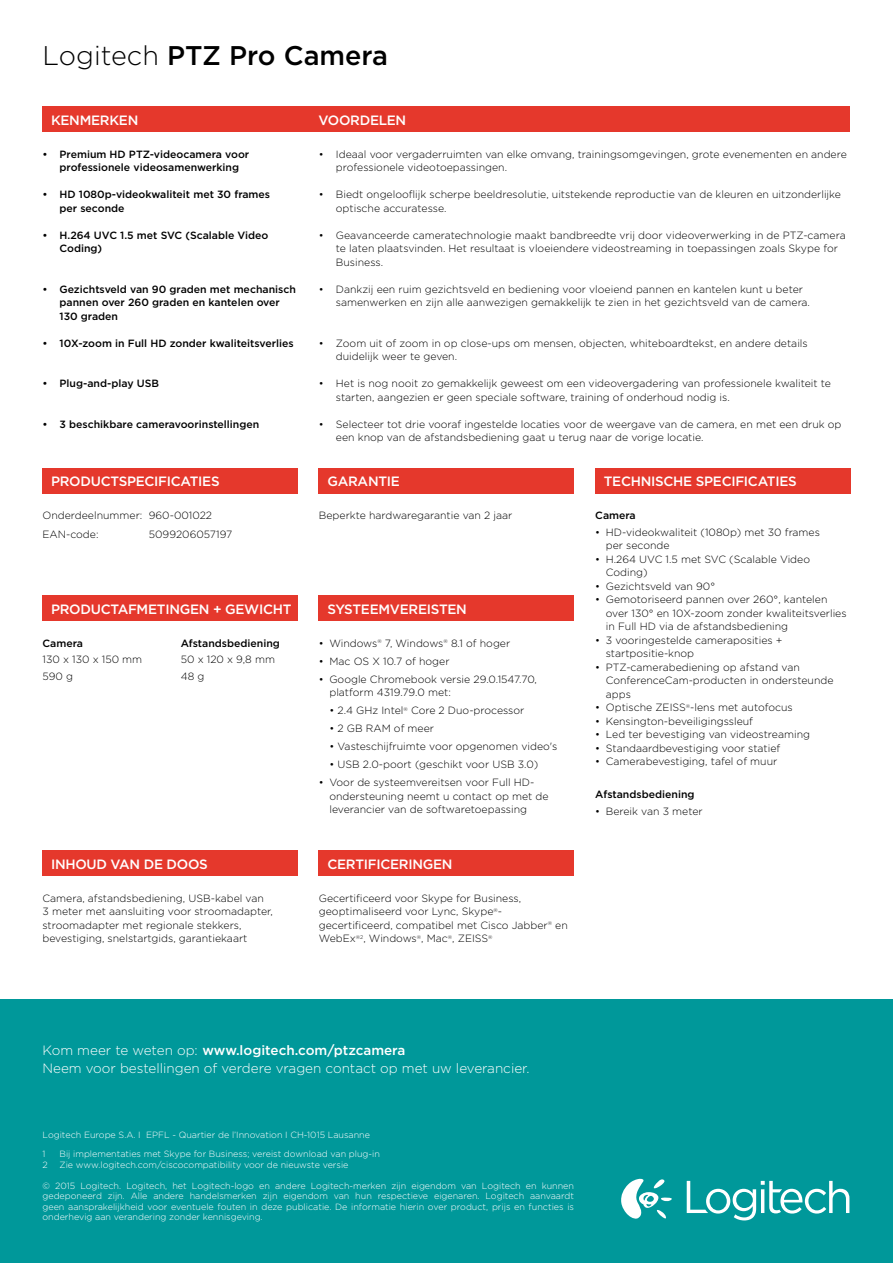
<style>
.page{position:relative;width:893px;height:1263px;background:#fff}
.page>*{position:absolute;margin:0;border:0;box-sizing:border-box;transform-origin:0 0}
.t1{font:500 27px "Gotham";color:#000}
.t2{font:500 13.5px "Gotham";letter-spacing:-.02em;color:#fff}
.t3{font:300 13.5px/18px "Gotham";color:#fff}
.t4{font:300 10.5px/13.5px "Gotham";color:#000}
.t5{font:500 10.5px/13.5px "Gotham";color:#000}
.t6{font:300 9px/10.5px "Gotham";color:#fff}
.s1{font-weight:300}
.s2{font-weight:500}
</style>
<div class="page">
<div style="left:0;top:999px;width:893px;height:264px;background:#00989a"></div>
<svg style="left:621px;top:1179px;width:51px;height:40px"></svg>
<svg style="left:687px;top:1181px;width:162px;height:39px"></svg>
<div style="left:43px;top:106px;width:807px;height:26px;background:#e5382c"></div>
<div style="left:43px;top:468px;width:255px;height:25px;background:#e5382c"></div>
<div style="left:43px;top:595px;width:255px;height:26px;background:#e5382c"></div>
<div style="left:43px;top:850px;width:255px;height:26px;background:#e5382c"></div>
<div style="left:319px;top:468px;width:255px;height:25px;background:#e5382c"></div>
<div style="left:319px;top:595px;width:255px;height:26px;background:#e5382c"></div>
<div style="left:319px;top:850px;width:255px;height:26px;background:#e5382c"></div>
<div style="left:595px;top:468px;width:255px;height:25px;background:#e5382c"></div>
<h1 class="t1" style="left:43px;top:40px;width:347px"><span class="s1">Logitech</span> PTZ Pro Camera</h1>
<p class="t2" style="left:51px;top:112px;width:89px">KENMERKEN</p>
<p class="t2" style="left:319px;top:112px;width:89px">VOORDELEN</p>
<p class="t5" style="left:60px;top:147px;width:191px;text-indent:-17px">• Premium HD PTZ-videocamera voor professionele videosamenwerking</p>
<p class="t5" style="left:60px;top:187px;width:212px;text-indent:-17px">• HD 1080p-videokwaliteit met 30 frames per seconde</p>
<p class="t5" style="left:60px;top:228px;width:210px;text-indent:-17px">• H.264 UVC 1.5 met SVC (Scalable Video<br>Coding)</p>
<p class="t5" style="left:60px;top:282px;width:238px;text-indent:-17px">• Gezichtsveld van 90 graden met mechanisch pannen over 260 graden en kantelen over<br>130 graden</p>
<p class="t5" style="left:43px;top:336px;width:253px">• 10X-zoom in Full HD zonder kwaliteitsverlies</p>
<p class="t5" style="left:43px;top:376px;width:118px">• Plug-and-play USB</p>
<p class="t5" style="left:43px;top:417px;width:218px">• 3 beschikbare cameravoorinstellingen</p>
<p class="t4" style="left:336px;top:147px;width:512px;text-indent:-17px">• Ideaal voor vergaderruimten van elke omvang, trainingsomgevingen, grote evenementen en andere professionele videotoepassingen.</p>
<p class="t4" style="left:336px;top:187px;width:507px;text-indent:-17px">• Biedt ongelooflijk scherpe beeldresolutie, uitstekende reproductie van de kleuren en uitzonderlijke optische accuratesse.</p>
<p class="t4" style="left:336px;top:228px;width:511px;text-indent:-17px">• Geavanceerde cameratechnologie maakt bandbreedte vrij door videoverwerking in de PTZ-camera te laten plaatsvinden. Het resultaat is vloeiendere videostreaming in toepassingen zoals Skype for<br>Business.</p>
<p class="t4" style="left:336px;top:282px;width:476px;text-indent:-17px">• Dankzij een ruim gezichtsveld en bediening voor vloeiend pannen en kantelen kunt u beter samenwerken en zijn alle aanwezigen gemakkelijk te zien in het gezichtsveld van de camera.</p>
<p class="t4" style="left:336px;top:336px;width:473px;text-indent:-17px">• Zoom uit of zoom in op close-ups om mensen, objecten, whiteboardtekst, en andere details duidelijk weer te geven.</p>
<p class="t4" style="left:336px;top:376px;width:497px;text-indent:-17px">• Het is nog nooit zo gemakkelijk geweest om een videovergadering van professionele kwaliteit te starten, aangezien er geen speciale software, training of onderhoud nodig is.</p>
<p class="t4" style="left:336px;top:417px;width:507px;text-indent:-17px">• Selecteer tot drie vooraf ingestelde locaties voor de weergave van de camera, en met een druk op een knop van de afstandsbediening gaat u terug naar de vorige locatie.</p>
<p class="t2" style="left:51px;top:474px;width:170px">PRODUCTSPECIFICATIES</p>
<p class="t2" style="left:327px;top:474px;width:74px">GARANTIE</p>
<p class="t2" style="left:604px;top:474px;width:194px">TECHNISCHE SPECIFICATIES</p>
<p class="t4" style="left:43px;top:506px;width:171px;line-height:18.9px">Onderdeelnummer: 960-001022<br>EAN-code:</p>
<p class="t4" style="left:149px;top:527px;width:85px">5099206057197</p>
<p class="t4" style="left:319px;top:508px;width:195px">Beperkte hardwaregarantie van 2 jaar</p>
<p class="t2" style="left:51px;top:601px;width:242px">PRODUCTAFMETINGEN + GEWICHT</p>
<p class="t2" style="left:327px;top:601px;width:141px">SYSTEEMVEREISTEN</p>
<p class="t5" style="left:43px;top:636px;width:42px">Camera</p>
<p class="t4" style="left:43px;top:651px;width:101px;line-height:16.5px">130 x 130 x 150 mm<br>590 g</p>
<p class="t5" style="left:181px;top:636px;width:101px">Afstandsbediening</p>
<p class="t4" style="left:181px;top:651px;width:96px;line-height:16.5px">50 x 120 x 9,8 mm<br>48 g</p>
<p class="t4" style="left:319px;top:636px;width:193px">• Windows<sup>®</sup> 7, Windows<sup>®</sup> 8.1 of hoger</p>
<p class="t4" style="left:319px;top:654px;width:132px">• Mac OS X 10.7 of hoger</p>
<p class="t4" style="left:329px;top:672px;width:209px;text-indent:-10px">• Google Chromebook versie 29.0.1547.70, platform 4319.79.0 met:</p>
<p class="t4" style="left:329px;top:703px;width:196px">• 2.4 GHz Intel<sup>®</sup> Core 2 Duo-processor</p>
<p class="t4" style="left:329px;top:721px;width:106px">• 2 GB RAM of meer</p>
<p class="t4" style="left:329px;top:739px;width:230px">• Vasteschijfruimte voor opgenomen video's</p>
<p class="t4" style="left:329px;top:757px;width:210px">• USB 2.0-poort (geschikt voor USB 3.0)</p>
<p class="t4" style="left:329px;top:775px;width:221px;text-indent:-10px">• Voor de systeemvereitsen voor Full HD&shy;ondersteuning neemt u contact op met de leverancier van de softwaretoepassing</p>
<p class="t5" style="left:595px;top:508px;width:42px">Camera</p>
<p class="t4" style="left:606px;top:525px;width:216px;text-indent:-10px">• HD-videokwaliteit (1080p) met 30 frames per seconde</p>
<p class="t4" style="left:606px;top:552px;width:206px;text-indent:-10px">• H.264 UVC 1.5 met SVC (Scalable Video<br>Coding)</p>
<p class="t4" style="left:595px;top:579px;width:121px">• Gezichtsveld van 90°</p>
<p class="t4" style="left:606px;top:592px;width:242px;text-indent:-10px">• Gemotoriseerd pannen over 260°, kantelen over 130° en 10X-zoom zonder kwaliteitsverlies in Full HD via de afstandsbediening</p>
<p class="t4" style="left:606px;top:633px;width:178px;text-indent:-10px">• 3 vooringestelde cameraposities + startpositie-knop</p>
<p class="t4" style="left:606px;top:660px;width:229px;text-indent:-10px">• PTZ-camerabediening op afstand van<br>ConferenceCam-producten in ondersteunde apps</p>
<p class="t4" style="left:595px;top:700px;width:199px">• Optische ZEISS<sup>®</sup>-lens met autofocus</p>
<p class="t4" style="left:595px;top:714px;width:159px">• Kensington-beveiligingssleuf</p>
<p class="t4" style="left:595px;top:727px;width:216px">• Led ter bevestiging van videostreaming</p>
<p class="t4" style="left:595px;top:741px;width:187px">• Standaardbevestiging voor statief</p>
<p class="t4" style="left:595px;top:754px;width:184px">• Camerabevestiging, tafel of muur</p>
<p class="t5" style="left:595px;top:787px;width:101px">Afstandsbediening</p>
<p class="t4" style="left:595px;top:804px;width:109px">• Bereik van 3 meter</p>
<p class="t2" style="left:51px;top:856px;width:158px">INHOUD VAN DE DOOS</p>
<p class="t2" style="left:327px;top:856px;width:127px">CERTIFICERINGEN</p>
<p class="t4" style="left:43px;top:891px;width:232px">Camera, afstandsbediening, USB-kabel van 3 meter met aansluiting voor stroomadapter, stroomadapter met regionale stekkers, bevestiging, snelstartgids, garantiekaart</p>
<p class="t4" style="left:319px;top:891px;width:250px">Gecertificeerd voor Skype for Business, geoptimaliseerd voor Lync, Skype<sup>®</sup>- gecertificeerd, compatibel met Cisco Jabber<sup>®</sup> en WebEx<sup>®2</sup>, Windows<sup>®</sup>, Mac<sup>®</sup>, ZEISS<sup>®</sup></p>
<p class="t3" style="left:43px;top:1041px;width:488px">Kom meer te weten op: <span class="s2">www.logitech.com/ptzcamera<br></span>Neem voor bestellingen of verdere vragen contact op met uw leverancier.</p>
<p class="t6" style="left:43px;top:1125px;width:329px;line-height:19px">Logitech Europe S.A. I EPFL - Quartier de l’Innovation I CH-1015 Lausanne<br>1</p>
<p class="t6" style="left:60px;top:1149px;width:322px">Bij implementaties met Skype for Business; vereist download van plug-in</p>
<p class="t6" style="left:43px;top:1159px;width:7px">2</p>
<p class="t6" style="left:60px;top:1159px;width:290px">Zie www.logitech.com/ciscocompatibility voor de nieuwste versie</p>
<p class="t6" style="left:43px;top:1180px;width:533px;text-align:justify">© 2015 Logitech. Logitech, het Logitech-logo en andere Logitech-merken zijn eigendom van Logitech en kunnen gedeponeerd zijn. Alle andere handelsmerken zijn eigendom van hun respectieve eigenaren. Logitech aanvaardt geen aansprakelijkheid voor eventuele fouten in deze publicatie. De informatie hierin over product, prijs en functies is onderhevig aan verandering zonder kennisgeving.</p>
</div>
